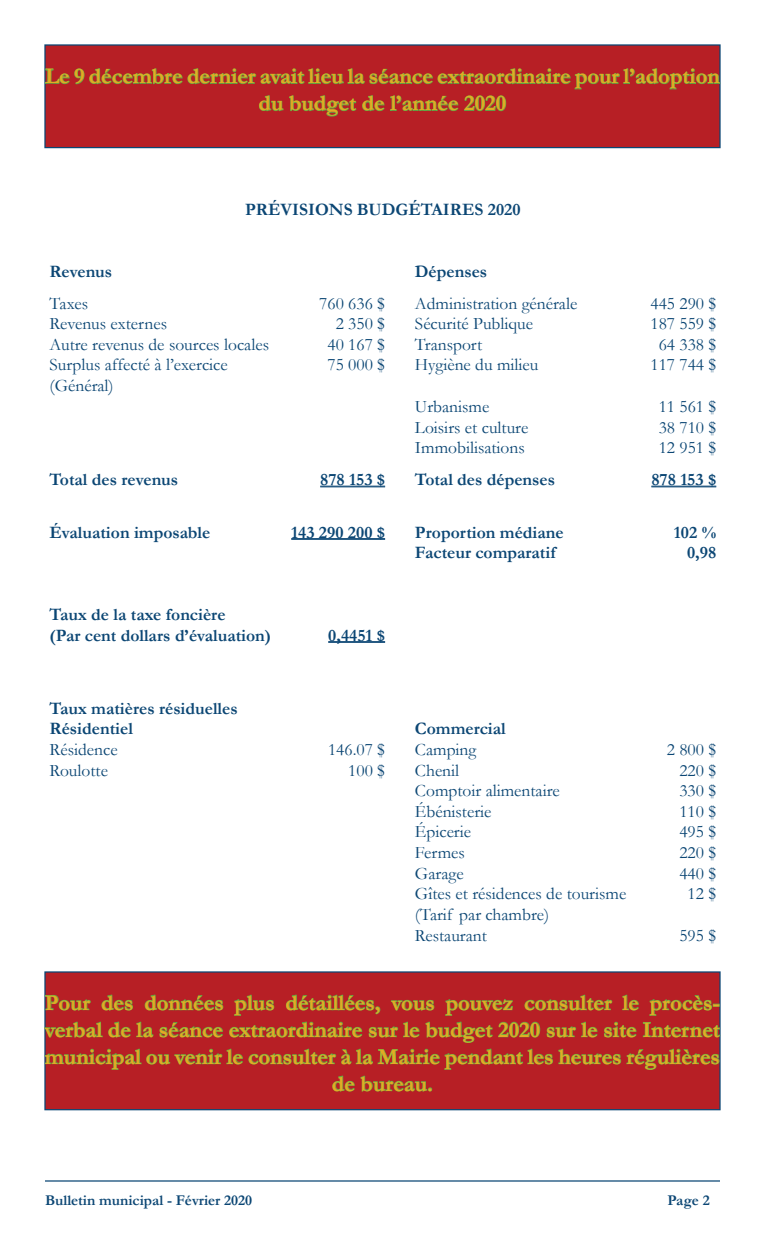
<style>
.page{position:relative;width:765px;height:1260px;background:#fff}
.page>*{position:absolute;margin:0;border:0;box-sizing:border-box;transform-origin:0 0}
.t1{font:700 22.5px/27px "Garamond";color:#e1ad24;text-align:center}
.t2{font:17.5px/21px "Garamond";color:#0b4674}
.t3{font:700 17.5px/20.6px "Garamond";color:#0b4674}
.t4{font:700 15px "Garamond";color:#0b4674}
</style>
<div class="page">
<div style="left:44px;top:44px;width:677px;height:104px;background:#b71f25;border:1px solid #0a4673"></div>
<svg style="left:45px;top:44px;width:675px;height:92px"></svg>
<hr style="left:320px;top:486px;width:65px;height:1px;background:#0b4674">
<hr style="left:320px;top:487px;width:65px;height:1px;background:#0b4674">
<hr style="left:651px;top:486px;width:65px;height:1px;background:#0b4674">
<hr style="left:651px;top:487px;width:65px;height:1px;background:#0b4674">
<hr style="left:291px;top:538px;width:94px;height:1px;background:#0b4674">
<hr style="left:291px;top:539px;width:94px;height:1px;background:#0b4674">
<hr style="left:328px;top:641px;width:57px;height:1px;background:#0b4674">
<hr style="left:328px;top:642px;width:57px;height:1px;background:#0b4674">
<svg style="left:44px;top:971px;width:676px;height:140px;background:#aa302b"></svg>
<hr style="left:45px;top:1180px;width:675px;height:2px;background:#0b4674">
<p class="t1" style="left:45px;top:63px;width:676px">Le 9 décembre dernier avait lieu la séance extraordinaire pour l’adoption du budget de l’année 2020</p>
<p class="t3" style="left:245px;top:199px;width:277px">PRÉVISIONS BUDGÉTAIRES 2020</p>
<p class="t3" style="left:50px;top:261px;width:64px">Revenus</p>
<p class="t3" style="left:415px;top:261px;width:74px">Dépenses</p>
<p class="t2" style="left:50px;top:292px;width:40px">Taxes</p>
<p class="t2" style="left:319px;top:292px;width:67px">760 636 $</p>
<p class="t2" style="left:415px;top:292px;width:164px">Administration générale</p>
<p class="t2" style="left:650px;top:292px;width:67px">445 290 $</p>
<p class="t2" style="left:50px;top:313px;width:119px">Revenus externes</p>
<p class="t2" style="left:336px;top:313px;width:51px">2 350 $</p>
<p class="t2" style="left:415px;top:313px;width:119px">Sécurité Publique</p>
<p class="t2" style="left:650px;top:313px;width:67px">187 559 $</p>
<p class="t2" style="left:50px;top:333px;width:221px">Autre revenus de sources locales</p>
<p class="t2" style="left:328px;top:333px;width:59px">40 167 $</p>
<p class="t2" style="left:415px;top:333px;width:69px">Transport</p>
<p class="t2" style="left:659px;top:333px;width:59px">64 338 $</p>
<p class="t2" style="left:50px;top:354px;width:180px">Surplus affecté à l’exercice (Général)</p>
<p class="t2" style="left:328px;top:354px;width:59px">75 000 $</p>
<p class="t2" style="left:415px;top:354px;width:125px">Hygiène du milieu</p>
<p class="t2" style="left:650px;top:354px;width:67px">117 744 $</p>
<p class="t2" style="left:415px;top:396px;width:76px">Urbanisme</p>
<p class="t2" style="left:659px;top:396px;width:59px">11 561 $</p>
<p class="t2" style="left:415px;top:416px;width:115px">Loisirs et culture</p>
<p class="t2" style="left:659px;top:416px;width:59px">38 710 $</p>
<p class="t2" style="left:415px;top:437px;width:111px">Immobilisations</p>
<p class="t2" style="left:659px;top:437px;width:59px">12 951 $</p>
<p class="t3" style="left:50px;top:469px;width:130px">Total des revenus</p>
<p class="t3" style="left:320px;top:469px;width:66px">878 153 $</p>
<p class="t3" style="left:415px;top:469px;width:142px">Total des dépenses</p>
<p class="t3" style="left:651px;top:469px;width:66px">878 153 $</p>
<p class="t3" style="left:50px;top:522px;width:162px">Évaluation imposable</p>
<p class="t3" style="left:291px;top:522px;width:95px">143 290 200 $</p>
<p class="t3" style="left:415px;top:522px;width:150px">Proportion médiane</p>
<p class="t3" style="left:674px;top:522px;width:44px">102 %</p>
<p class="t3" style="left:415px;top:542px;width:142px">Facteur comparatif</p>
<p class="t3" style="left:687px;top:542px;width:31px">0,98</p>
<p class="t3" style="left:50px;top:604px;width:223px">Taux de la taxe foncière<br>(Par cent dollars d’évaluation)</p>
<p class="t3" style="left:50px;top:698px;width:190px">Taux matières résiduelles<br>Résidentiel</p>
<p class="t3" style="left:328px;top:625px;width:58px">0,4451 $</p>
<p class="t3" style="left:415px;top:719px;width:92px">Commercial</p>
<p class="t2" style="left:50px;top:738px;width:70px">Résidence</p>
<p class="t2" style="left:328px;top:738px;width:59px">146.07 $</p>
<p class="t2" style="left:415px;top:738px;width:63px">Camping</p>
<p class="t2" style="left:667px;top:738px;width:51px">2 800 $</p>
<p class="t2" style="left:50px;top:759px;width:60px">Roulotte</p>
<p class="t2" style="left:348px;top:759px;width:38px">100 $</p>
<p class="t2" style="left:415px;top:759px;width:46px">Chenil</p>
<p class="t2" style="left:679px;top:759px;width:38px">220 $</p>
<p class="t2" style="left:415px;top:780px;width:146px">Comptoir alimentaire</p>
<p class="t2" style="left:679px;top:780px;width:38px">330 $</p>
<p class="t2" style="left:415px;top:800px;width:78px">Ébénisterie</p>
<p class="t2" style="left:679px;top:800px;width:38px">110 $</p>
<p class="t2" style="left:415px;top:821px;width:58px">Épicerie</p>
<p class="t2" style="left:679px;top:821px;width:38px">495 $</p>
<p class="t2" style="left:415px;top:841px;width:52px">Fermes</p>
<p class="t2" style="left:679px;top:841px;width:38px">220 $</p>
<p class="t2" style="left:415px;top:862px;width:50px">Garage</p>
<p class="t2" style="left:679px;top:862px;width:38px">440 $</p>
<p class="t2" style="left:415px;top:883px;width:213px">Gîtes et résidences de tourisme (Tarif par chambre)</p>
<p class="t2" style="left:688px;top:883px;width:30px">12 $</p>
<p class="t2" style="left:415px;top:924px;width:73px">Restaurant</p>
<p class="t2" style="left:679px;top:924px;width:38px">595 $</p>
<p class="t1" style="left:45px;top:989px;width:677px">Pour des données plus détaillées, vous pouvez consulter le procès&shy;verbal de la séance extraordinaire sur le budget 2020 sur le site Internet municipal ou venir le consulter à la Mairie pendant les heures régulières de bureau.</p>
<p class="t4" style="left:45px;top:1190px;width:209px">Bulletin municipal - Février 2020</p>
<p class="t4" style="left:668px;top:1190px;width:44px">Page 2</p>
</div>
